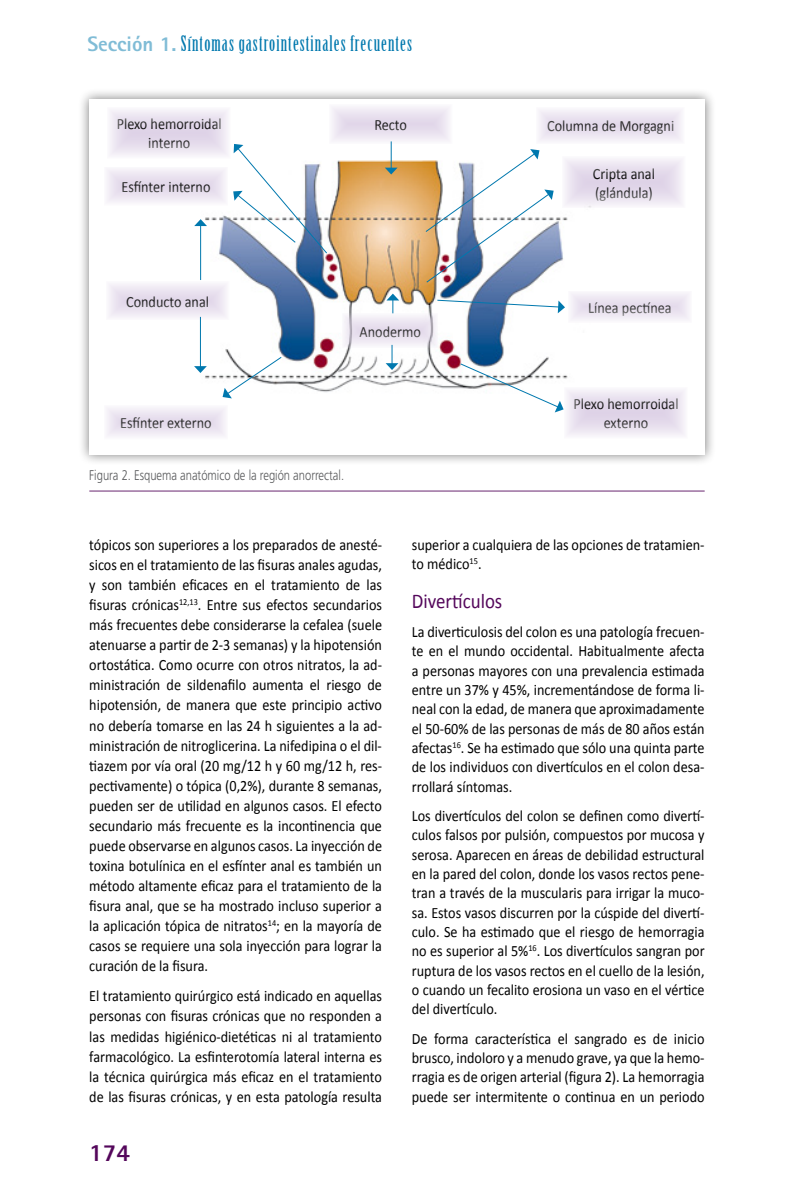
<style>
.page{position:relative;width:794px;height:1191px;background:#fff}
.page>*{position:absolute;margin:0;border:0;box-sizing:border-box;transform-origin:0 0}
.t1{font:800 24.5px "Rotis Sans Serif";color:#54075b}
.t2{font:21px "Birch Std";letter-spacing:.05em;color:#0078ae}
.t3{font:21px "Calibri";color:#54075b;scale:.9 1}
.t4{font:15.75px/20.1px "Calibri";color:#000;text-align:justify;scale:.9 1}
.t5{font:300 14px "Frutiger";color:#58595b;scale:.8 1}
.s1{font-family:"Rotis Sans Serif";font-weight:800;color:#80bcd6}
</style>
<div class="page">
<div style="left:78px;top:88px;width:638px;height:378px;background:#000;opacity:.5"></div>
<div style="left:89px;top:99px;width:615px;height:355px;background:#fff"></div>
<img style="left:194px;top:160px;width:374px;height:253px">
<svg style="left:110px;top:110px;width:118px;height:46px;background:#e8e0ee"></svg>
<svg style="left:107px;top:167px;width:121px;height:39px;fill:#ede7f2"></svg>
<svg style="left:331px;top:107px;width:119px;height:34px;fill:#eae3f0"></svg>
<svg style="left:539px;top:110px;width:143px;height:31px;fill:#ece5f1"></svg>
<svg style="left:562px;top:159px;width:121px;height:49px"></svg>
<div style="left:568px;top:291px;width:124px;height:31px;background:linear-gradient(to right,#ede7f2,#eee8f2)"></div>
<svg style="left:564px;top:387px;width:121px;height:49px"></svg>
<svg style="left:107px;top:405px;width:121px;height:31px;fill:#ede6f2"></svg>
<svg style="left:109px;top:281px;width:120px;height:39px;fill:#ede6f2"></svg>
<hr style="left:200px;top:225px;width:1px;height:55px;background:#0078ae">
<svg style="left:194px;top:219px;width:13px;height:7px"></svg>
<hr style="left:200px;top:317px;width:1px;height:50px;background:#0078ae">
<svg style="left:194px;top:366px;width:13px;height:7px"></svg>
<svg style="left:233px;top:144px;width:95px;height:110px"></svg>
<svg style="left:223px;top:356px;width:59px;height:42px"></svg>
<svg style="left:385px;top:141px;width:12px;height:33px"></svg>
<svg style="left:425px;top:149px;width:128px;height:134px"></svg>
<svg style="left:436px;top:299px;width:129px;height:14px"></svg>
<svg style="left:459px;top:363px;width:104px;height:49px"></svg>
<svg style="left:342px;top:313px;width:96px;height:35px"></svg>
<svg style="left:386px;top:294px;width:13px;height:19px"></svg>
<svg style="left:385px;top:345px;width:13px;height:25px"></svg>
<hr style="left:89px;top:490px;width:615px;height:2px;background:#a983ad">
<h2 class="t2" style="left:87px;top:32px;width:326px"><span class="s1">Sección 1.</span> Síntomas gastrointestinales frecuentes</h2>
<p class="t4" style="left:117px;top:115px;width:118px;line-height:18.9px;text-align:center">Plexo hemorroidal interno</p>
<p class="t4" style="left:121px;top:177px;width:100px">Esfínter interno</p>
<p class="t4" style="left:126px;top:291px;width:94px">Conducto anal</p>
<p class="t4" style="left:374px;top:115px;width:38px">Recto</p>
<p class="t4" style="left:547px;top:116px;width:143px">Columna de Morgagni</p>
<p class="t4" style="left:593px;top:164px;width:70px;line-height:18.9px">Cripta anal (glándula)</p>
<p class="t4" style="left:359px;top:321px;width:70px">Anodermo</p>
<p class="t4" style="left:588px;top:297px;width:94px">Línea pectínea</p>
<p class="t4" style="left:573px;top:394px;width:118px">Plexo hemorroidal</p>
<p class="t4" style="left:120px;top:413px;width:103px">Esfínter externo</p>
<p class="t4" style="left:604px;top:413px;width:51px">externo</p>
<p class="t5" style="left:89px;top:467px;width:320px">Figura 2. Esquema anatómico de la región anorrectal.</p>
<p class="t4" style="left:89px;top:534px;width:327px">tópicos son superiores a los preparados de anesté&shy;sicos en el tratamiento de las fisuras anales agudas, y son también eficaces en el tratamiento de las fisuras crónicas<sup>12,13</sup>. Entre sus efectos secundarios más frecuentes debe considerarse la cefalea (suele atenuarse a partir de 2-3 semanas) y la hipotensión ortostática. Como ocurre con otros nitratos, la ad&shy;ministración de sildenafilo aumenta el riesgo de hipotensión, de manera que este principio activo no debería tomarse en las 24 h siguientes a la ad&shy;ministración de nitroglicerina. La nifedipina o el dil&shy;tiazem por vía oral (20 mg/12 h y 60 mg/12 h, res&shy;pectivamente) o tópica (0,2%), durante 8 semanas, pueden ser de utilidad en algunos casos. El efecto secundario más frecuente es la incontinencia que puede observarse en algunos casos. La inyección de toxina botulínica en el esfínter anal es también un método altamente eficaz para el tratamiento de la fisura anal, que se ha mostrado incluso superior a la aplicación tópica de nitratos<sup>14</sup>; en la mayoría de casos se requiere una sola inyección para lograr la curación de la fisura.</p>
<p class="t4" style="left:89px;top:986px;width:327px">El tratamiento quirúrgico está indicado en aquellas personas con fisuras crónicas que no responden a las medidas higiénico-dietéticas ni al tratamiento farmacológico. La esfinterotomía lateral interna es la técnica quirúrgica más eficaz en el tratamiento de las fisuras crónicas, y en esta patología resulta</p>
<h1 class="t1" style="left:89px;top:1136px;width:42px">174</h1>
<p class="t4" style="left:412px;top:535px;width:327px;line-height:19.4px">superior a cualquiera de las opciones de tratamien&shy;to médico<sup>15</sup>.</p>
<h2 class="t3" style="left:412px;top:587px;width:102px">Divertículos</h2>
<p class="t4" style="left:412px;top:622px;width:327px;line-height:19.4px">La diverticulosis del colon es una patología frecuen&shy;te en el mundo occidental. Habitualmente afecta a personas mayores con una prevalencia estimada entre un 37% y 45%, incrementándose de forma li&shy;neal con la edad, de manera que aproximadamente el 50-60% de las personas de más de 80 años están afectas<sup>16</sup>. Se ha estimado que sólo una quinta parte de los individuos con divertículos en el colon desa&shy;rrollará síntomas.</p>
<p class="t4" style="left:412px;top:806px;width:327px;line-height:19.2px">Los divertículos del colon se definen como divertí&shy;culos falsos por pulsión, compuestos por mucosa y serosa. Aparecen en áreas de debilidad estructural en la pared del colon, donde los vasos rectos pene&shy;tran a través de la muscularis para irrigar la muco&shy;sa. Estos vasos discurren por la cúspide del divertí&shy;culo. Se ha estimado que el riesgo de hemorragia no es superior al 5%<sup>16</sup>. Los divertículos sangran por ruptura de los vasos rectos en el cuello de la lesión, o cuando un fecalito erosiona un vaso en el vértice del divertículo.</p>
<p class="t4" style="left:412px;top:1028px;width:327px;line-height:19.4px">De forma característica el sangrado es de inicio brusco, indoloro y a menudo grave, ya que la hemo&shy;rragia es de origen arterial (figura 2). La hemorragia puede ser intermitente o continua en un periodo</p>
</div>
